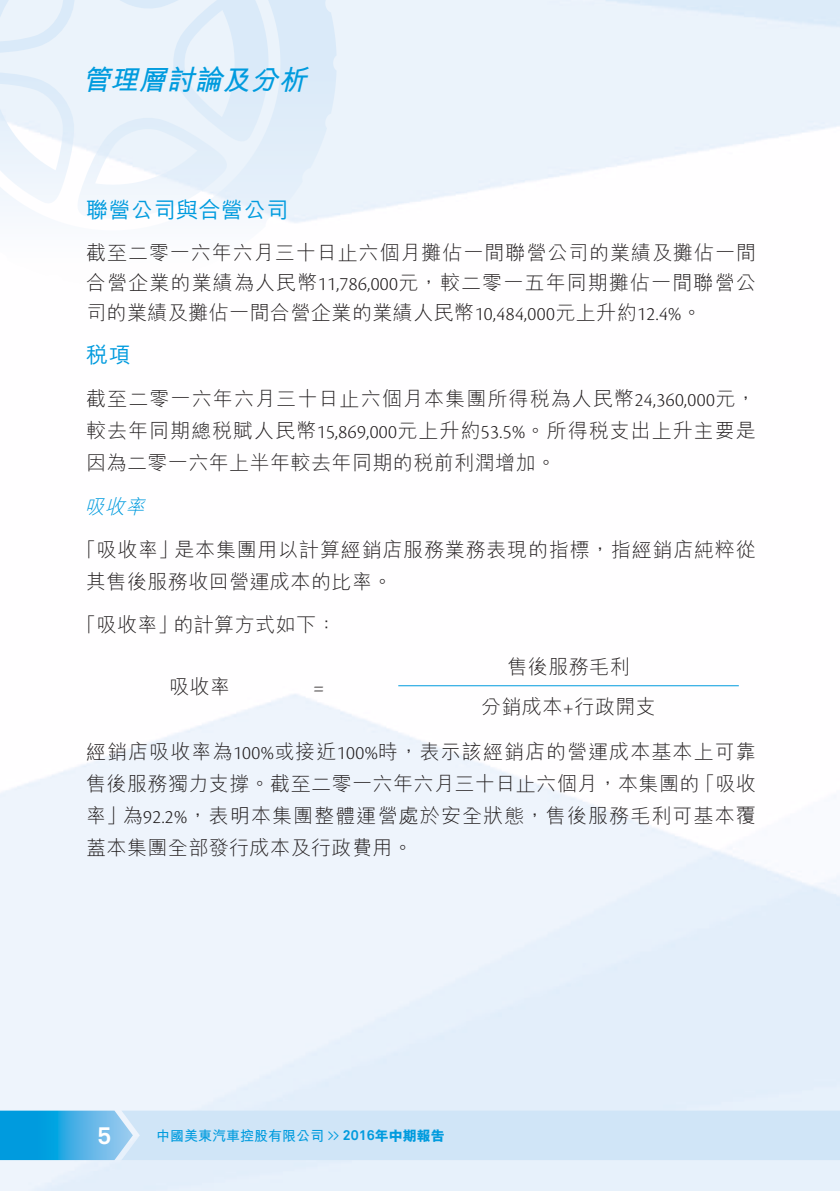
<style>
.page{position:relative;width:840px;height:1191px;background:#fff}
.page>*{position:absolute;margin:0;border:0;box-sizing:border-box;transform-origin:0 0}
.t1{font:italic 700 28px "M Hei HK";color:#009bde}
.t2{font:700 24px "Akkurat Pro";color:#fff}
.t3{font:500 22px "M Hei HK";letter-spacing:.025em;color:#009bde}
.t4{font:300 20px/32px "M Hei HK";letter-spacing:.02em;color:#231f20;text-align:justify}
.t5{font:300 20px/32px "M Hei HK";letter-spacing:.04em;color:#231f20}
.t6{font:italic 300 20px "M Hei HK";color:#009bde}
.t7{font:300 20px "Cronos Pro";color:#231f20}
.t8{font:700 14px "M Hei HK";color:#009bde}
.s1{font-family:"Cronos Pro"}
.s2{font-family:"Akkurat Pro";font-weight:400}
.s3{font-family:"Akkurat Pro"}
.s4{font-weight:800}
</style>
<div class="page">
<img style="left:0;top:0;width:839px;height:1191px">
<svg style="left:0;top:0;width:336px;height:286px"></svg>
<svg style="left:0;top:0;width:274px;height:225px"></svg>
<svg style="left:0;top:1110px;width:839px;height:50px;background:#b9dcf4"></svg>
<hr style="left:398px;top:685px;width:340px;height:1px;background:#009bde">
<h1 class="t1" style="left:82px;top:59px;width:234px">管理層討論及分析</h1>
<p class="t3" style="left:86px;top:194px;width:204px">聯營公司與合營公司</p>
<p class="t4" style="left:86px;top:236px;width:671px;line-height:30px">截至二零一六年六月三十日止六個月攤佔一間聯營公司的業績及攤佔一間合營企業的業績為人民幣<span class="s1">11,786,000</span>元，較二零一五年同期攤佔一間聯營公司的業績及攤佔一間合營企業的業績人民幣<span class="s1">10,484,000</span>元上升約<span class="s1">12.4%</span>。</p>
<p class="t3" style="left:86px;top:339px;width:46px">稅項</p>
<p class="t4" style="left:86px;top:382px;width:671px">截至二零一六年六月三十日止六個月本集團所得稅為人民幣<span class="s1">24,360,000</span>元，較去年同期總稅賦人民幣<span class="s1">15,869,000</span>元上升約<span class="s1">53.5%</span>。所得稅支出上升主要是因為二零一六年上半年較去年同期的稅前利潤增加。</p>
<p class="t6" style="left:84px;top:492px;width:69px">吸收率</p>
<p class="t5" style="left:86px;top:533px;width:670px;text-indent:-10px">「吸收率」是本集團用以計算經銷店服務業務表現的指標，指經銷店純粹從其售後服務收回營運成本的比率。</p>
<p class="t4" style="left:76px;top:608px;width:262px">「吸收率」的計算方式如下：</p>
<p class="t4" style="left:481px;top:645px;width:176px;line-height:40px;text-align:center">售後服務毛利<br>分銷成本<span class="s1">+</span>行政開支</p>
<p class="t4" style="left:86px;top:734px;width:671px">經銷店吸收率為<span class="s1">100%</span>或接近<span class="s1">100%</span>時，表示該經銷店的營運成本基本上可靠售後服務獨力支撐。截至二零一六年六月三十日止六個月，本集團的「吸收率」為<span class="s1">92.2%</span>，表明本集團整體運營處於安全狀態，售後服務毛利可基本覆蓋本集團全部發行成本及行政費用。</p>
<p class="t4" style="left:169px;top:669px;width:62px">吸收率</p>
<p class="t7" style="left:313px;top:676px;width:13px">=</p>
<p class="t2" style="left:97px;top:1120px;width:15px">5</p>
<p class="t8" style="left:156px;top:1125px;width:290px">中國美東汽車控股有限公司 <span class="s2">&gt;&gt;</span> <span class="s3">2016</span><span class="s4">年中期報告</span></p>
</div>
